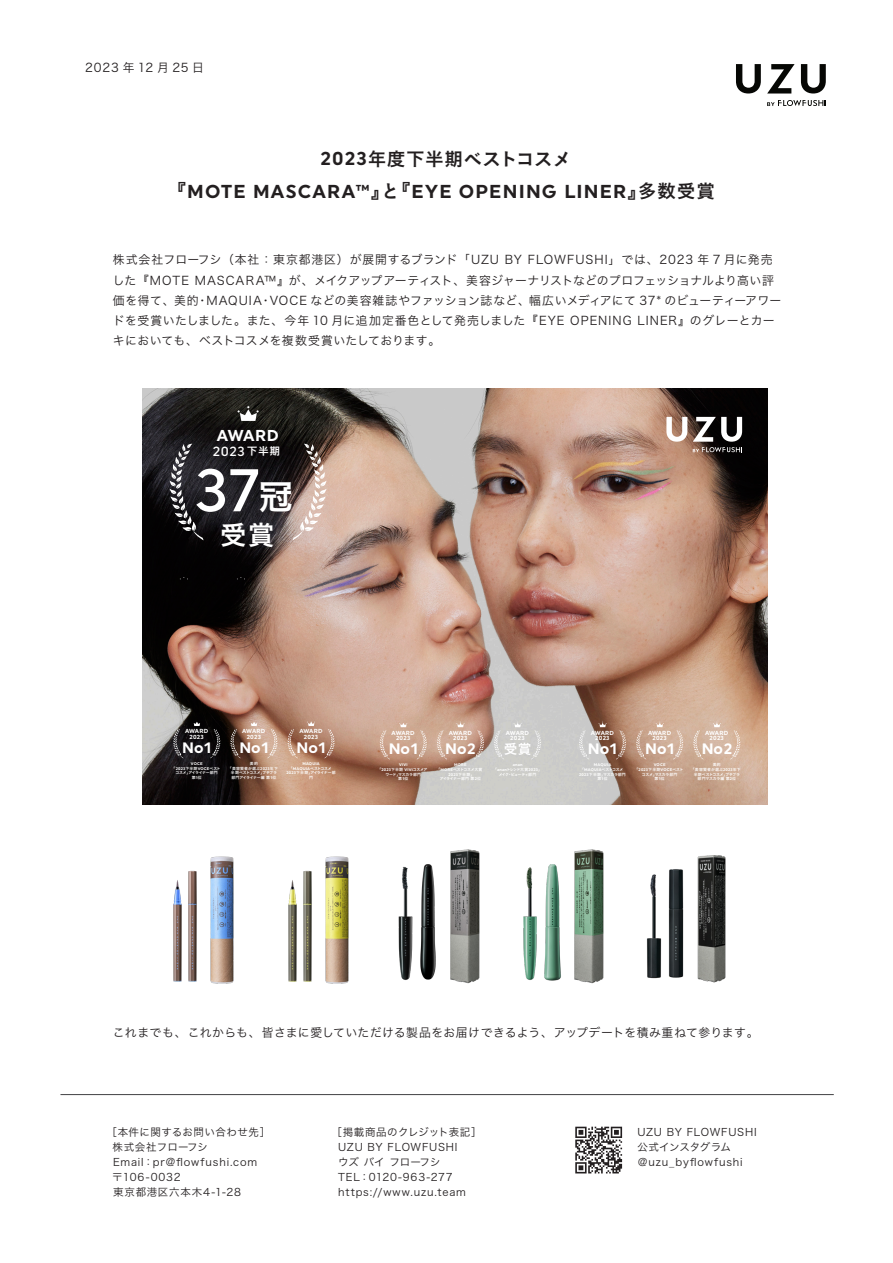
<style>
.page{position:relative;width:893px;height:1263px;background:#fff}
.page>*{position:absolute;margin:0;border:0;box-sizing:border-box;transform-origin:0 0}
.t1{font:500 60px "Uniform";color:#fff}
.t2{font:35.4px "Koburina Go Std W6";color:#fff}
.t3{font:27px "Koburina Go Std W6";color:#fff}
.t4{font:700 18.75px "Uniform";letter-spacing:.065em;color:#231f20}
.t5{font:18.75px "Koburina Go Std W6";letter-spacing:.01em;color:#231f20}
.t6{font:700 15.75px "Uniform";letter-spacing:.005em;color:#fff}
.t7{font:700 15.15px "Uniform";letter-spacing:.02em;color:#fff}
.t8{font:13.65px "Koburina Go Std W6";color:#fff}
.t9{font:500 13.35px "Uniform";color:#fff}
.t10{font:12px/20.2px "Hiragino Sans W3";letter-spacing:.035em;color:#231f20}
.t11{font:12px "Hiragino Sans W3";letter-spacing:.08em;color:#231f20}
.t12{font:10.5px/15px "Hiragino Sans W3";letter-spacing:.07em;color:#231f20}
.t13{font:700 5.85px/5.8px "Uniform";letter-spacing:.04em;color:#fff;text-align:center}
.t14{font:3.9px/4.7px "Koburina Go Std W6";letter-spacing:-.065em;color:#fff;text-align:center}
.t15{font:700 3.9px/4.7px "Uniform";letter-spacing:.04em;color:#fff;text-align:center}
.t16{font:3.9px/4.7px "Koburina Go Std W6";letter-spacing:-.02em;color:#fff;text-align:center}
.t17{font:3.9px/4.7px "Koburina Go Std W6";letter-spacing:-.01em;color:#fff;text-align:center}
.t18{font:3.9px/4.7px "Koburina Go Std W6";letter-spacing:-.135em;color:#fff;text-align:center}
.s1{font-family:"Uniform";font-weight:700}
.s2{font-family:"Koburina Go Std W6";font-weight:400}
.s3{font-family:"Koburina Go Std W6";font-weight:400;font-size:10.8px}
</style>
<div class="page">
<img style="left:173px;top:880px;width:9px;height:102px">
<img style="left:188px;top:870px;width:9px;height:112px">
<img style="left:210px;top:856px;width:24px;height:128px">
<img style="left:288px;top:880px;width:9px;height:102px">
<img style="left:303px;top:870px;width:9px;height:112px">
<img style="left:325px;top:856px;width:24px;height:128px">
<img style="left:143px;top:389px;width:624px;height:416px">
<hr style="left:60px;top:1094px;width:774px;height:1px;background:#424244">
<svg style="left:575px;top:1127px;width:47px;height:46px"></svg>
<img style="left:398px;top:916px;width:1px;height:34px">
<img style="left:399px;top:864px;width:37px;height:116px">
<img style="left:450px;top:849px;width:30px;height:135px">
<img style="left:523px;top:864px;width:38px;height:117px">
<img style="left:574px;top:849px;width:30px;height:135px">
<img style="left:646px;top:869px;width:38px;height:110px">
<img style="left:697px;top:855px;width:29px;height:128px">
<svg style="left:170px;top:443px;width:34px;height:97px;background:#39383c"></svg>
<svg style="left:293px;top:443px;width:33px;height:97px;background:#9f8b84"></svg>
<svg style="left:238px;top:406px;width:21px;height:15px"></svg>
<svg style="left:180px;top:577px;width:8px;height:2px"></svg>
<svg style="left:237px;top:577px;width:8px;height:2px"></svg>
<svg style="left:173px;top:729px;width:10px;height:29px"></svg>
<svg style="left:210px;top:729px;width:10px;height:29px"></svg>
<svg style="left:194px;top:722px;width:6px;height:4px"></svg>
<svg style="left:230px;top:729px;width:11px;height:29px"></svg>
<svg style="left:267px;top:729px;width:11px;height:29px"></svg>
<svg style="left:251px;top:722px;width:6px;height:4px"></svg>
<svg style="left:287px;top:729px;width:11px;height:29px"></svg>
<svg style="left:324px;top:729px;width:11px;height:29px"></svg>
<svg style="left:307px;top:722px;width:8px;height:4px"></svg>
<svg style="left:380px;top:730px;width:10px;height:29px"></svg>
<svg style="left:417px;top:730px;width:10px;height:29px"></svg>
<svg style="left:399px;top:723px;width:8px;height:4px"></svg>
<svg style="left:437px;top:730px;width:10px;height:29px"></svg>
<svg style="left:474px;top:730px;width:10px;height:29px"></svg>
<svg style="left:456px;top:722px;width:9px;height:5px"></svg>
<svg style="left:494px;top:730px;width:10px;height:29px"></svg>
<svg style="left:531px;top:730px;width:10px;height:29px"></svg>
<svg style="left:514px;top:722px;width:8px;height:5px"></svg>
<svg style="left:579px;top:730px;width:10px;height:29px"></svg>
<svg style="left:616px;top:730px;width:10px;height:29px"></svg>
<svg style="left:599px;top:722px;width:8px;height:5px"></svg>
<svg style="left:636px;top:730px;width:10px;height:29px"></svg>
<svg style="left:673px;top:730px;width:10px;height:29px"></svg>
<svg style="left:656px;top:722px;width:8px;height:5px"></svg>
<svg style="left:693px;top:730px;width:10px;height:29px"></svg>
<svg style="left:730px;top:730px;width:10px;height:29px"></svg>
<svg style="left:713px;top:722px;width:8px;height:5px"></svg>
<svg style="left:736px;top:64px;width:25px;height:30px"></svg>
<svg style="left:801px;top:64px;width:25px;height:30px"></svg>
<svg style="left:767px;top:64px;width:28px;height:30px"></svg>
<svg style="left:767px;top:100px;width:59px;height:6px"></svg>
<svg style="left:666px;top:417px;width:21px;height:25px"></svg>
<svg style="left:693px;top:417px;width:49px;height:35px"></svg>
<p class="t11" style="left:85px;top:57px;width:120px">2023 年12 月25日</p>
<h3 class="t5" style="left:320px;top:144px;width:253px"><span class="s1">2023</span>年度下半期ベストコスメ</h3>
<h3 class="t4" style="left:167px;top:180px;width:549px"><span class="s2">『</span>MOTE MASCARA™<span class="s2">』と『</span>EYE OPENING LINER<span class="s2">』多数受賞</span></h3>
<p class="t10" style="left:113px;top:249px;width:670px">株式会社フローフシ（本社：東京都港区）が展開するブランド「UZU BY FLOWFUSHI」では、2023 年 7 月に発売した『MOTE MASCARA™』が、メイクアップアーティスト、美容ジャーナリストなどのプロフェッショナルより高い評価を得て、美的・MAQUIA・VOCE などの美容雑誌やファッション誌など、幅広いメディアにて 37* のビューティーアワードを受賞いたしました。また、今年 10 月に追加定番色として発売しました『EYE OPENING LINER』のグレーとカーキにおいても、ベストコスメを複数受賞いたしております。</p>
<h3 class="t6" style="left:217px;top:426px;width:64px">AWARD</h3>
<h1 class="t1" style="left:195px;top:454px;width:67px">37</h1>
<p class="t9" style="left:213px;top:443px;width:69px">2023 <span class="s3">下半期</span></p>
<h2 class="t2" style="left:258px;top:469px;width:37px">冠</h2>
<h3 class="t3" style="left:220px;top:514px;width:57px">受賞</h3>
<p class="t13" style="left:185px;top:728px;width:25px">AWARD<br>2023</p>
<p class="t7" style="left:182px;top:739px;width:31px">No1</p>
<p class="t15" style="left:172px;top:761px;width:50px">VOCE<br><span class="s2">「</span>2023<span class="s2">下半期</span>VOCE<span class="s2">ベスト</span></p>
<p class="t14" style="left:176px;top:771px;width:44px">コスメ」アイライナー部門第<span class="s1">1</span>位</p>
<p class="t13" style="left:242px;top:728px;width:25px">AWARD<br>2023</p>
<p class="t7" style="left:239px;top:739px;width:31px">No1</p>
<p class="t16" style="left:228px;top:761px;width:52px">美的<br>「美容賢者が選ぶ<span class="s1">2023</span>年下半期ベストコスメ」プチプラ部門アイライナー編第<span class="s1">1</span>位</p>
<p class="t13" style="left:299px;top:728px;width:25px">AWARD<br>2023</p>
<p class="t7" style="left:296px;top:739px;width:31px">No1</p>
<p class="t15" style="left:302px;top:761px;width:19px">MAQUIA</p>
<p class="t14" style="left:286px;top:766px;width:51px">「<span class="s1">MAQUIA</span>ベストコスメ<br><span class="s1">2023</span>下半期」アイライナー部門</p>
<p class="t13" style="left:392px;top:729px;width:25px">AWARD<br>2023</p>
<p class="t7" style="left:389px;top:740px;width:31px">No1</p>
<p class="t15" style="left:399px;top:762px;width:10px">ViVi</p>
<p class="t14" style="left:377px;top:767px;width:52px">「<span class="s1">2023</span>下半期 <span class="s1">ViVi</span>コスメアワード」マスカラ部門<br>第<span class="s1">1</span>位</p>
<p class="t13" style="left:449px;top:729px;width:25px">AWARD<br>2023</p>
<p class="t7" style="left:445px;top:740px;width:32px">No2</p>
<p class="t15" style="left:454px;top:762px;width:14px">MORE</p>
<p class="t14" style="left:436px;top:767px;width:48px">「<span class="s1">MORE</span>ベストコスメ大賞</p>
<p class="t15" style="left:448px;top:772px;width:27px">2023<span class="s2">下半期」</span></p>
<p class="t14" style="left:440px;top:776px;width:43px">アイライナー部門第<span class="s1">2</span>位</p>
<p class="t13" style="left:506px;top:729px;width:25px">AWARD<br>2023</p>
<p class="t8" style="left:504px;top:738px;width:29px">受賞</p>
<p class="t15" style="left:513px;top:762px;width:11px">anan</p>
<p class="t18" style="left:493px;top:767px;width:51px">「<span class="s1">anan</span>トレンド大賞<span class="s1">2023</span>」メイク・ビューティ部門</p>
<p class="t13" style="left:591px;top:729px;width:25px">AWARD<br>2023</p>
<p class="t7" style="left:588px;top:740px;width:31px">No1</p>
<p class="t15" style="left:594px;top:762px;width:19px">MAQUIA</p>
<p class="t14" style="left:579px;top:767px;width:48px">「<span class="s1">MAQUIA</span>ベストコスメ<br><span class="s1">2023</span>下半期」マスカラ部門第<span class="s1">1</span>位</p>
<p class="t13" style="left:648px;top:729px;width:25px">AWARD<br>2023</p>
<p class="t7" style="left:645px;top:740px;width:31px">No1</p>
<p class="t15" style="left:634px;top:762px;width:50px">VOCE<br><span class="s2">「</span>2023<span class="s2">下半期</span>VOCE<span class="s2">ベスト</span></p>
<p class="t14" style="left:642px;top:772px;width:37px">コスメ」マスカラ部門第<span class="s1">1</span>位</p>
<p class="t13" style="left:705px;top:729px;width:25px">AWARD<br>2023</p>
<p class="t7" style="left:702px;top:740px;width:32px">No2</p>
<p class="t17" style="left:691px;top:762px;width:52px">美的<br>「美容賢者が選ぶ<span class="s1">2023</span>年下半期ベストコスメ」プチプラ部門マスカラ編第<span class="s1">2</span>位</p>
<p class="t10" style="left:113px;top:1022px;width:647px">これまでも、これからも、皆さまに愛していただける製品をお届けできるよう、アップデートを積み重ねて参ります。</p>
<p class="t12" style="left:112px;top:1123px;width:159px;text-indent:-6px">［本件に関するお問い合わせ先］株式会社フローフシ<br>Email：pr@flowfushi.com〒106-0032<br>東京都港区六本木4-1-28</p>
<p class="t12" style="left:338px;top:1123px;width:145px;text-indent:-7px">［掲載商品のクレジット表記］<br>UZU BY FLOWFUSHI<br>ウズ バイ フローフシ<br>TEL：0120-963-277 https://www.uzu.team</p>
<p class="t12" style="left:637px;top:1123px;width:129px">UZU BY FLOWFUSHI公式インスタグラム　　　＠uzu_byflowfushi</p>
</div>
